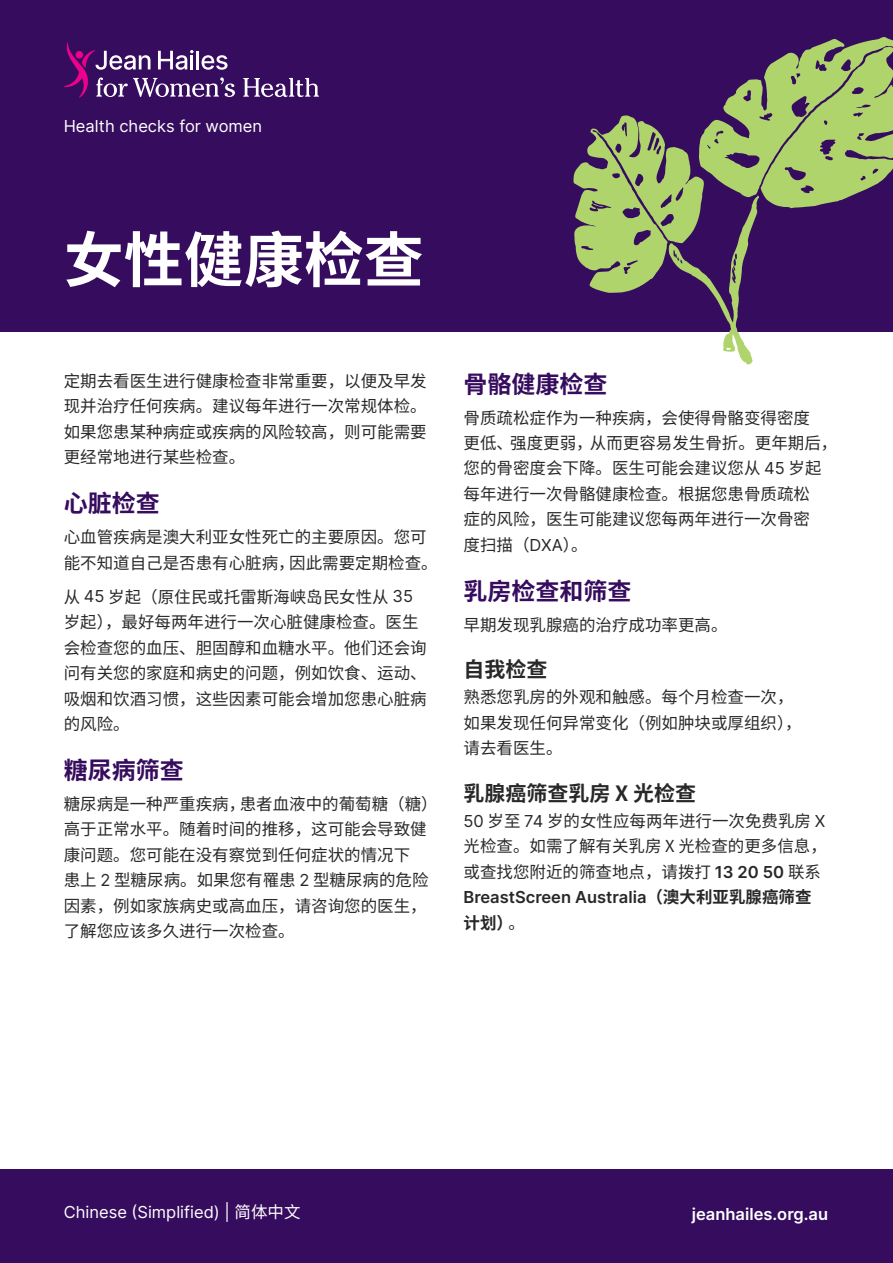
<style>
.page{position:relative;width:893px;height:1263px;background:#fff}
.page>*{position:absolute;margin:0;border:0;box-sizing:border-box;transform-origin:0 0}
.t1{font:700 60px "Noto Sans CJ Ksc";color:#fff}
.t2{font:700 24px "Noto Sans CJ Ksc";color:#360c5e}
.t3{font:700 21px "Noto Sans CJ Ksc";color:#292829}
.t4{font:16.5px/25.5px "Noto Sans CJ Ksc";color:#292829}
.t5{font:16.5px "Inter";color:#fff}
.t6{font:600 16.5px "Inter";color:#fff}
.s1{font-family:"Inter"}
.s2{font-family:"Inter";font-weight:600}
.s3{font-weight:700}
.s4{font-family:"Noto Sans CJ Ksc"}
</style>
<div class="page">
<div style="left:0;top:1169px;width:893px;height:94px;background:#360c5e"></div>
<div style="left:0;top:0;width:893px;height:332px;background:#360c5e"></div>
<svg style="left:243px;top:78px;width:76px;height:19px"></svg>
<svg style="left:64px;top:43px;width:171px;height:55px"></svg>
<svg style="left:573px;top:37px;width:320px;height:328px"></svg>
<p class="t5" style="left:64px;top:114px;width:200px">Health checks for women</p>
<h1 class="t1" style="left:64px;top:226px;width:362px">女性健康检查</h1>
<p class="t4" style="left:64px;top:368px;width:365px;text-align:justify">定期去看医生进行健康检查非常重要，以便及早发现并治疗任何疾病。建议每年进行一次常规体检。如果您患某种病症或疾病的风险较高，则可能需要更经常地进行某些检查。</p>
<h2 class="t2" style="left:64px;top:490px;width:97px">心脏检查</h2>
<p class="t4" style="left:64px;top:525px;width:375px">心血管疾病是澳大利亚女性死亡的主要原因。您可能不知道自己是否患有心脏病，因此需要定期检查。</p>
<p class="t4" style="left:64px;top:584px;width:365px">从 <span class="s1">45</span> 岁起（原住民或托雷斯海峡岛民女性从 <span class="s1">35</span>岁起），最好每两年进行一次心脏健康检查。医生会检查您的血压、胆固醇和血糖水平。他们还会询问有关您的家庭和病史的问题，例如饮食、运动、吸烟和饮酒习惯，这些因素可能会增加您患心脏病的风险。</p>
<h2 class="t2" style="left:64px;top:757px;width:121px">糖尿病筛查</h2>
<p class="t4" style="left:64px;top:791px;width:375px">糖尿病是一种严重疾病，患者血液中的葡萄糖（糖）高于正常水平。随着时间的推移，这可能会导致健康问题。您可能在没有察觉到任何症状的情况下<br>患上 <span class="s1">2</span> 型糖尿病。如果您有罹患 <span class="s1">2</span> 型糖尿病的危险因素，例如家族病史或高血压，请咨询您的医生，了解您应该多久进行一次检查。</p>
<h2 class="t2" style="left:463px;top:370px;width:145px">骨骼健康检查</h2>
<p class="t4" style="left:463px;top:405px;width:375px">骨质疏松症作为一种疾病，会使得骨骼变得密度<br>更低、强度更弱，从而更容易发生骨折。更年期后，您的骨密度会下降。医生可能会建议您从 <span class="s1">45</span> 岁起每年进行一次骨骼健康检查。根据您患骨质疏松<br>症的风险，医生可能建议您每两年进行一次骨密<br>度扫描（<span class="s1">DXA</span>）。</p>
<h2 class="t2" style="left:463px;top:578px;width:169px">乳房检查和筛查</h2>
<p class="t4" style="left:463px;top:612px;width:265px">早期发现乳腺癌的治疗成功率更高。</p>
<h3 class="t3" style="left:463px;top:658px;width:85px">自我检查</h3>
<p class="t4" style="left:463px;top:685px;width:340px">熟悉您乳房的外观和触感。每个月检查一次，如果发现任何异常变化（例如肿块或厚组织），请去看医生。</p>
<h3 class="t3" style="left:463px;top:781px;width:234px">乳腺癌筛查乳房 X 光检查</h3>
<p class="t4" style="left:463px;top:808px;width:365px"><span class="s1">50</span> 岁至 <span class="s1">74</span> 岁的女性应每两年进行一次免费乳房 <span class="s1">X</span>光检查。如需了解有关乳房 X 光检查的更多信息，或查找您附近的筛查地点，请拨打 <span class="s2">13 20 50</span> 联系<br><span class="s2">BreastScreen Australia</span><span class="s3">（澳大利亚乳腺癌筛查计划）</span>。</p>
<p class="t5" style="left:64px;top:1200px;width:238px">Chinese (Simplified) | <span class="s4">简体中文</span></p>
<p class="t6" style="left:692px;top:1202px;width:138px">jeanhailes.org.au</p>
</div>
